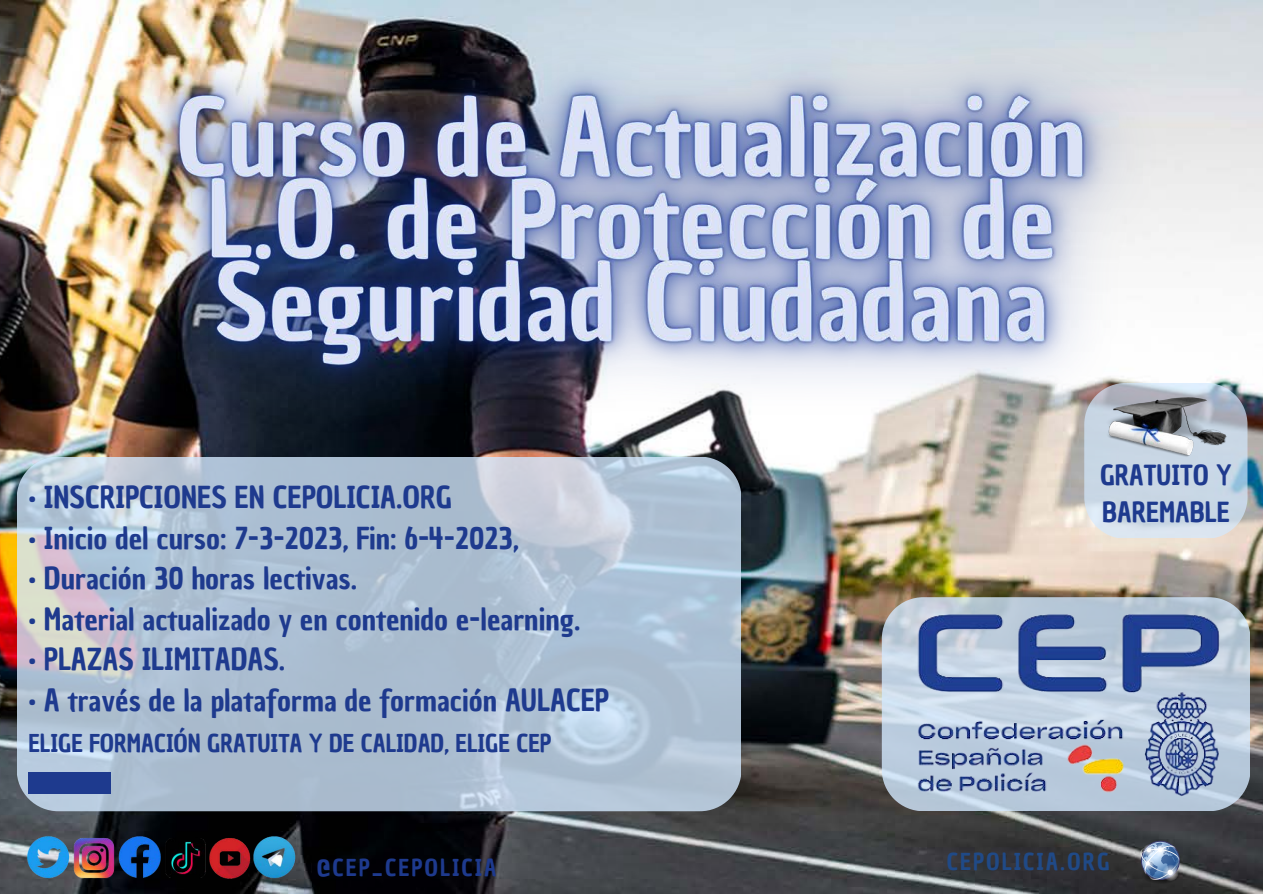
<style>
.page{position:relative;width:1263px;height:894px;background:#fff}
.page>*{position:absolute;margin:0;border:0;box-sizing:border-box;transform-origin:0 0}
.t1{font:29.55px "Chau Philomene One";color:#1e3a8e}
.t2{font:27px/37px "Chau Philomene One";color:#1e3a8e}
.t3{font:24px "Chau Philomene One";color:#1e3a8e}
.t4{font:22.8px "Chau Philomene One";letter-spacing:.09em;color:#1e3a8e}
.t5{font:22.8px "Chau Philomene One";letter-spacing:.09em;color:#204a87}
</style>
<div class="page">
<img style="left:0;top:0;width:1263px;height:893px">
<svg style="left:17px;top:456px;width:724px;height:355px;fill:#abbed1"></svg>
<div style="left:28px;top:772px;width:82px;height:21px;background:#1e3a8e"></div>
<svg style="left:882px;top:597px;width:368px;height:213px;fill:#b9cadb"></svg>
<img style="left:911px;top:597px;width:310px;height:202px">
<img style="left:17px;top:826px;width:304px;height:66px">
<svg style="left:1136px;top:839px;width:51px;height:46px"></svg>
<svg style="left:1084px;top:383px;width:163px;height:154px"></svg>
<img style="left:1218px;top:397px;width:8px;height:60px">
<img style="left:44px;top:0;width:1174px;height:505px">
<p class="t1" style="left:28px;top:477px;width:425px">• INSCRIPCIONES EN CEPOLICIA.ORG</p>
<p class="t1" style="left:28px;top:518px;width:492px">• Inicio del curso: 7-3-2023, Fin: 6-4-2023,</p>
<p class="t1" style="left:28px;top:558px;width:330px">• Duración 30 horas lectivas.</p>
<p class="t1" style="left:28px;top:599px;width:554px">• Material actualizado y en contenido e-learning.</p>
<p class="t1" style="left:28px;top:639px;width:258px">• PLAZAS ILIMITADAS.</p>
<p class="t1" style="left:28px;top:680px;width:582px">• A través de la plataforma de formación AULACEP</p>
<p class="t3" style="left:28px;top:727px;width:524px">ELIGE FORMACIÓN GRATUITA Y DE CALIDAD, ELIGE CEP</p>
<p class="t4" style="left:317px;top:852px;width:181px">@CEP_CEPOLICIA</p>
<p class="t2" style="left:1100px;top:457px;width:133px">GRATUITO Y<br>BAREMABLE</p>
<p class="t5" style="left:947px;top:846px;width:164px">CEPOLICIA.ORG</p>
</div>
